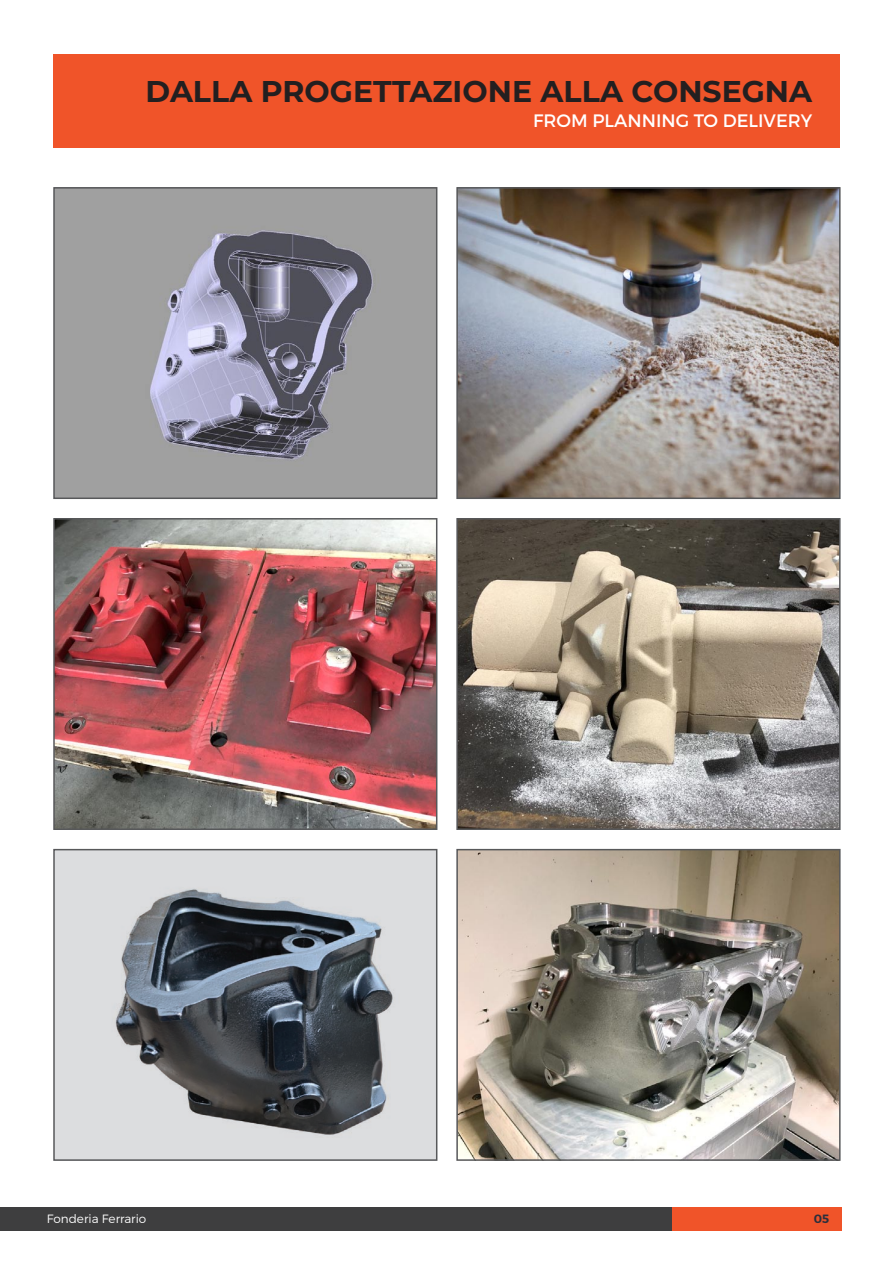
<style>
.page{position:relative;width:893px;height:1263px;background:#fff}
.page>*{position:absolute;margin:0;border:0;box-sizing:border-box;transform-origin:0 0}
.t1{font:700 30px "Montserrat";color:#231f20}
.t2{font:18px "Montserrat";color:#fff}
.t3{font:300 12px "Montserrat";color:#fff}
.t4{font:600 12px "Montserrat";color:#2c2f3c}
</style>
<div class="page">
<div style="left:53px;top:54px;width:787px;height:94px;background:#f05429"></div>
<div style="left:672px;top:1208px;width:170px;height:23px;background:#f05429"></div>
<div style="left:0;top:1208px;width:672px;height:23px;background:#3e3e3f"></div>
<img style="left:459px;top:190px;width:379px;height:306px">
<div style="left:456px;top:187px;width:385px;height:312px;border:2px solid #57585a"></div>
<img style="left:56px;top:190px;width:378px;height:306px">
<div style="left:53px;top:187px;width:384px;height:312px;border:2px solid #57585a"></div>
<img style="left:459px;top:521px;width:379px;height:306px">
<div style="left:456px;top:518px;width:385px;height:312px;border:2px solid #57585a"></div>
<img style="left:56px;top:521px;width:378px;height:306px">
<div style="left:53px;top:518px;width:384px;height:312px;border:2px solid #57585a"></div>
<img style="left:459px;top:852px;width:379px;height:306px">
<div style="left:456px;top:849px;width:385px;height:312px;border:2px solid #57585a"></div>
<img style="left:56px;top:852px;width:378px;height:306px">
<div style="left:53px;top:849px;width:384px;height:312px;border:2px solid #57585a"></div>
<p class="t1" style="left:146px;top:69px;width:668px">DALLA PROGETTAZIONE ALLA CONSEGNA</p>
<p class="t2" style="left:533px;top:110px;width:13px">FRO</p>
<p class="t2" style="left:571px;top:110px;width:57px">M PLANNIN</p>
<p class="t2" style="left:676px;top:110px;width:138px">G TO DE LIVERY</p>
<p class="t3" style="left:47px;top:1212px;width:101px">Fonderia Ferrario</p>
<p class="t4" style="left:814px;top:1212px;width:17px">05</p>
</div>
